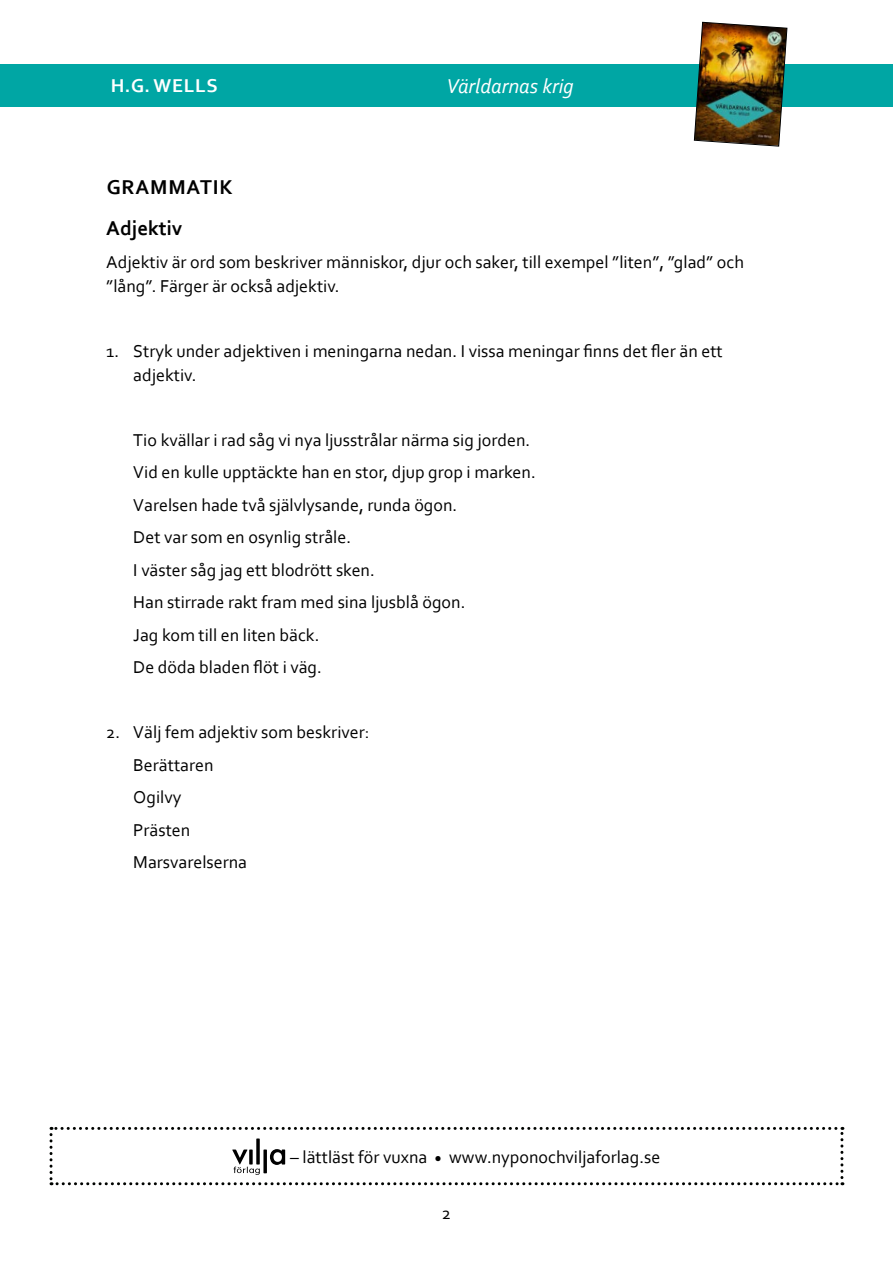
<style>
.page{position:relative;width:893px;height:1263px;background:#fff}
.page>*{position:absolute;margin:0;border:0;box-sizing:border-box;transform-origin:0 0}
.t1{font:700 21px/41px "Corbel";color:#000}
.t2{font:italic 21px "Corbel";color:#fff}
.t3{font:700 19.5px "Corbel";letter-spacing:.04em;color:#fff}
.t4{font:18px/32.5px "Corbel";color:#000}
</style>
<div class="page">
<div style="left:0;top:64px;width:893px;height:42px;background:#00a6a4"></div>
<img style="left:694px;top:22px;width:93px;height:124px">
<svg style="left:50px;top:1127px;width:793px;height:58px"></svg>
<p class="t3" style="left:111px;top:74px;width:108px">H.G. WELLS</p>
<p class="t2" style="left:446px;top:73px;width:129px">Världarnas krig</p>
<p class="t1" style="left:106px;top:166px;width:128px">GRAMMATIK<br>Adjektiv</p>
<p class="t4" style="left:106px;top:249px;width:639px;line-height:24px">Adjektiv är ord som beskriver människor, djur och saker, till exempel ”liten”, ”glad” och ”lång”. Färger är också adjektiv.</p>
<p class="t4" style="left:133px;top:338px;width:591px;line-height:24px;text-indent:-27px">1. Stryk under adjektiven i meningarna nedan. I vissa meningar finns det fler än ett adjektiv.</p>
<p class="t4" style="left:133px;top:423px;width:404px">Tio kvällar i rad såg vi nya ljusstrålar närma sig jorden.<br>Vid en kulle upptäckte han en stor, djup grop i marken.<br>Varelsen hade två självlysande, runda ögon.<br>Det var som en osynlig stråle.<br>I väster såg jag ett blodrött sken.<br>Han stirrade rakt fram med sina ljusblå ögon.<br>Jag kom till en liten bäck.<br>De döda bladen flöt i väg.</p>
<p class="t4" style="left:133px;top:716px;width:238px;text-indent:-27px">2. Välj fem adjektiv som beskriver:<br>Berättaren<br>Ogilvy<br>Prästen<br>Marsvarelserna</p>
<p class="t4" style="left:290px;top:1140px;width:372px">– lättläst för vuxna <sub>•</sub> www.nyponochviljaforlag.se</p>
<p class="t4" style="left:442px;top:1196px;width:11px">2</p>
</div>
